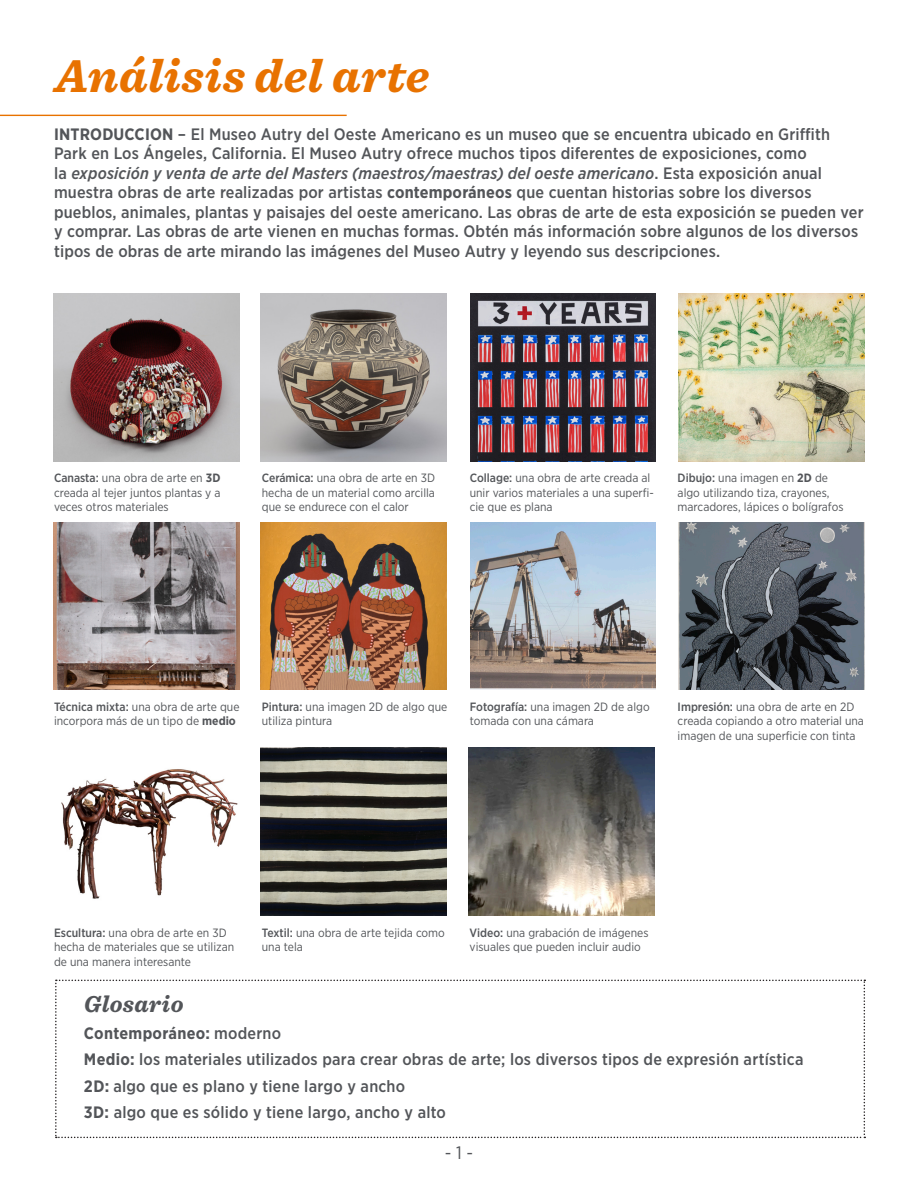
<style>
.page{position:relative;width:918px;height:1188px;background:#fff}
.page>*{position:absolute;margin:0;border:0;box-sizing:border-box;transform-origin:0 0}
.t1{font:italic 700 48px "Sentinel";letter-spacing:.01em;color:#e87200}
._1_1_Header{font:italic 700 24px "Sentinel";letter-spacing:.015em;color:#535559}
.t2{font:18px "Gotham Narrow";color:#535559}
._1_1_Header-2{font:500 16.5px/19.5px "Gotham Narrow";letter-spacing:.01em;color:#535559}
._1_1_Header-3{font:700 16.5px "Gotham Narrow";letter-spacing:.015em;color:#535559}
.t3{font:12px/14.4px "Gotham Narrow";color:#535559}
.s1{font-weight:700}
.s2{font-style:italic}
.s3{font-weight:500}
</style>
<div class="page">
<hr style="left:0;top:115px;width:347px;height:1px;background:#e87200">
<img style="left:54px;top:293px;width:185px;height:168px">
<img style="left:54px;top:522px;width:185px;height:168px">
<img style="left:61px;top:769px;width:177px;height:130px">
<img style="left:261px;top:293px;width:186px;height:168px">
<img style="left:261px;top:522px;width:186px;height:168px">
<img style="left:261px;top:748px;width:186px;height:168px">
<img style="left:470px;top:293px;width:186px;height:168px">
<img style="left:470px;top:522px;width:186px;height:168px">
<img style="left:679px;top:293px;width:185px;height:168px">
<img style="left:679px;top:522px;width:185px;height:168px">
<svg style="left:55px;top:980px;width:810px;height:158px"></svg>
<img style="left:469px;top:748px;width:185px;height:168px">
<h1 class="t1" style="left:55px;top:39px;width:376px">Análisis del arte</h1>
<p class="_1_1_Header-2" style="left:54px;top:124px;width:811px"><span class="s1">INTRODUCCION</span> – El Museo Autry del Oeste Americano es un museo que se encuentra ubicado en Griffith Park en Los Ángeles, California. El Museo Autry ofrece muchos tipos diferentes de exposiciones, como<br>la <span class="s2">exposición y venta de arte del Masters (maestros/maestras) del oeste americano</span>. Esta exposición anual muestra obras de arte realizadas por artistas <span class="s1">contemporáneos</span> que cuentan historias sobre los diversos pueblos, animales, plantas y paisajes del oeste americano. Las obras de arte de esta exposición se pueden ver y comprar. Las obras de arte vienen en muchas formas. Obtén más información sobre algunos de los diversos tipos de obras de arte mirando las imágenes del Museo Autry y leyendo sus descripciones.</p>
<p class="t3" style="left:54px;top:471px;width:168px;text-align:justify"><span class="s3">Canasta:</span> una obra de arte en <span class="s1">3D </span>creada al tejer juntos plantas y a veces otros materiales</p>
<p class="t3" style="left:262px;top:471px;width:175px;text-align:justify"><span class="s3">Cerámica:</span> una obra de arte en 3D hecha de un material como arcilla que se endurece con el calor</p>
<p class="t3" style="left:470px;top:471px;width:186px"><span class="s3">Collage:</span> una obra de arte creada al unir varios materiales a una superfi&shy;cie que es plana</p>
<p class="t3" style="left:678px;top:471px;width:167px"><span class="s3">Dibujo:</span> una imagen en <span class="s1">2D</span> de algo utilizando tiza, crayones, marcadores, lápices o bolígrafos</p>
<p class="t3" style="left:54px;top:699px;width:187px"><span class="s3">Técnica mixta:</span> una obra de arte que incorpora más de un tipo de <span class="s1">medio</span></p>
<p class="t3" style="left:262px;top:699px;width:187px"><span class="s3">Pintura:</span> una imagen 2D de algo que utiliza pintura</p>
<p class="t3" style="left:470px;top:699px;width:181px"><span class="s3">Fotografía:</span> una imagen 2D de algo tomada con una cámara</p>
<p class="t3" style="left:678px;top:699px;width:188px"><span class="s3">Impresión:</span> una obra de arte en 2D creada copiando a otro material una imagen de una superficie con tinta</p>
<p class="t3" style="left:54px;top:925px;width:182px"><span class="s3">Escultura:</span> una obra de arte en 3D hecha de materiales que se utilizan de una manera interesante</p>
<p class="t3" style="left:262px;top:925px;width:184px"><span class="s3">Textil:</span> una obra de arte tejida como una tela</p>
<p class="t3" style="left:470px;top:925px;width:180px"><span class="s3">Video:</span> una grabación de imágenes visuales que pueden incluir audio</p>
<p class="_1_1_Header" style="left:84px;top:985px;width:101px">Glosario</p>
<p class="_1_1_Header-3" style="left:84px;top:1022px;width:199px">Contemporáneo: <span class="s3">moderno</span></p>
<p class="_1_1_Header-2" style="left:84px;top:1050px;width:721px"><span class="s1">Medio:</span> los materiales utilizados para crear obras de arte; los diversos tipos de expresión artística</p>
<p class="_1_1_Header-2" style="left:84px;top:1076px;width:323px"><span class="s1">2D:</span> algo que es plano y tiene largo y ancho</p>
<p class="_1_1_Header-2" style="left:84px;top:1103px;width:364px"><span class="s1">3D:</span> algo que es sólido y tiene largo, ancho y alto</p>
<p class="t2" style="left:445px;top:1142px;width:30px">- 1 -</p>
</div>
